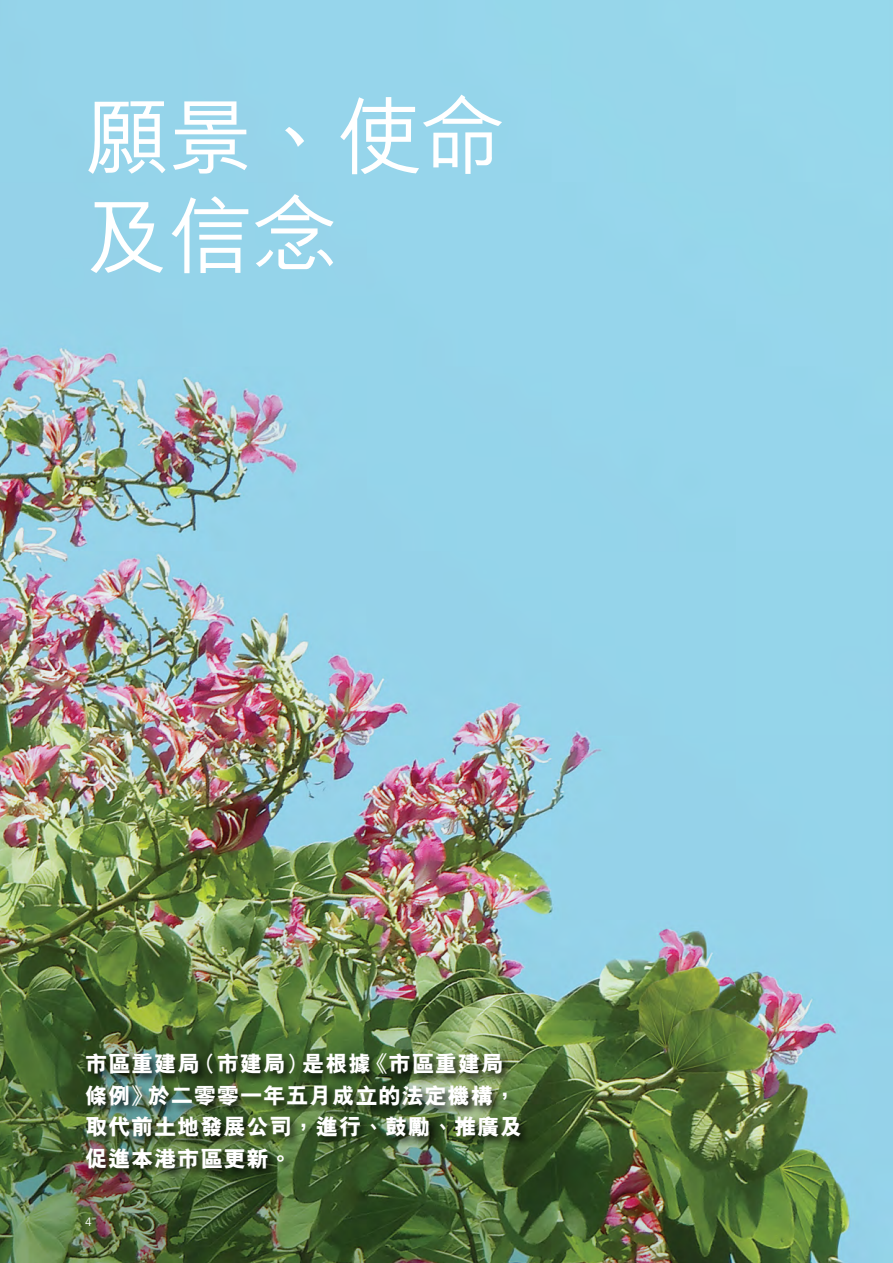
<style>
.page{position:relative;width:893px;height:1263px;background:#fff}
.page>*{position:absolute;margin:0;border:0;box-sizing:border-box;transform-origin:0 0}
.t1{font:500 84px/99px "M Hei HK";color:#fff}
.t2{font:800 22.5px/31.5px "M Hei HK";letter-spacing:.025em;color:#fff}
.t3{font:12px "Avenir";color:#fff}
</style>
<div class="page">
<img style="left:0;top:0;width:893px;height:1263px">
<div style="left:84px;top:1051px;width:447px;height:128px;background:#000;opacity:.75"></div>
<h1 class="t1" style="left:85px;top:81px;width:421px">願景、使命及信念</h1>
<h2 class="t2" style="left:85px;top:1048px;width:439px">市區重建局（市建局）是根據《市區重建局條例》於二零零一年五月成立的法定機構，取代前土地發展公司，進行、鼓勵、推廣及促進本港市區更新。</h2>
<p class="t3" style="left:85px;top:1214px;width:8px">4</p>
</div>
